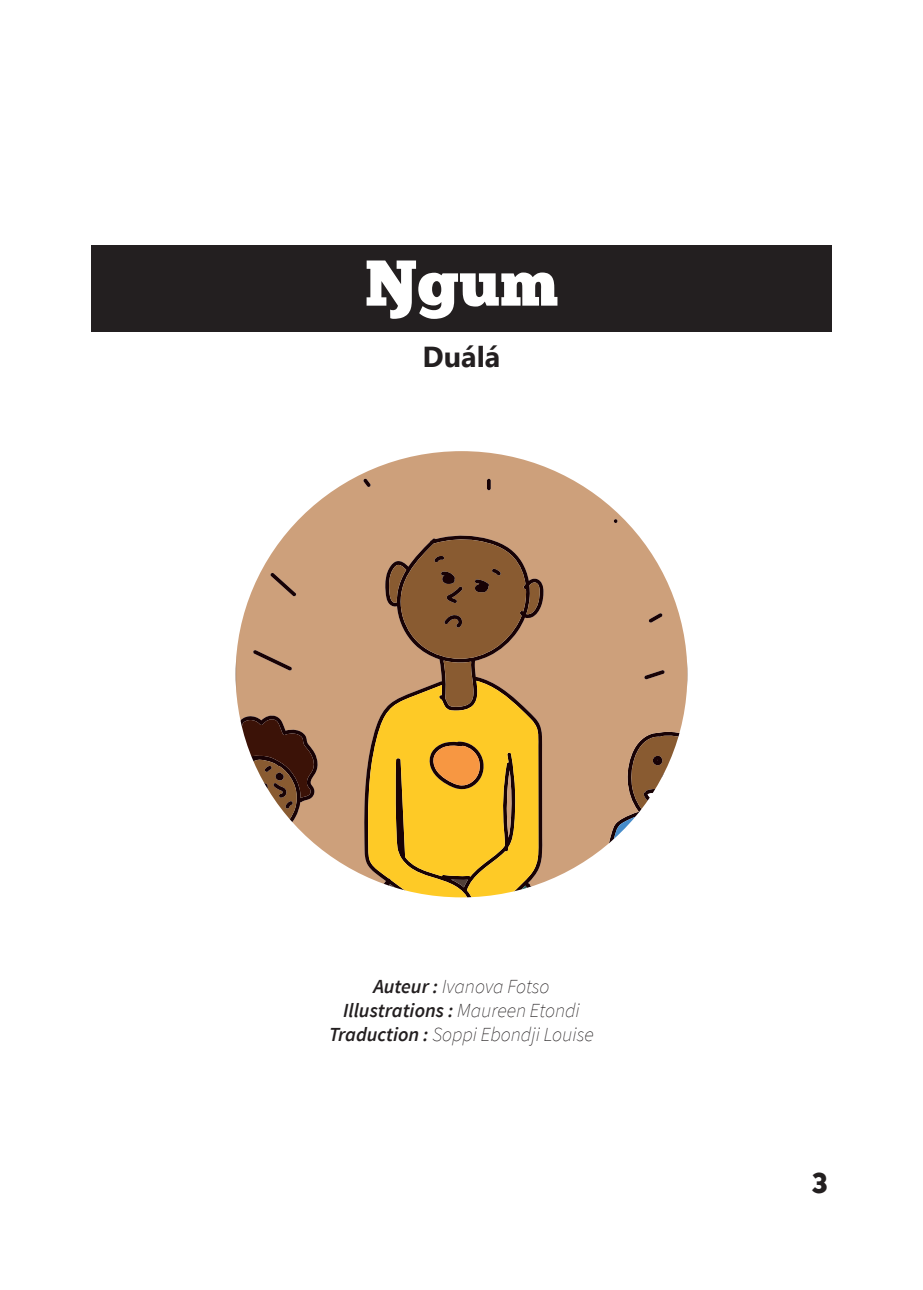
<style>
.page{position:relative;width:923px;height:1290px;background:#fff}
.page>*{position:absolute;margin:0;border:0;box-sizing:border-box;transform-origin:0 0}
.t1{font:64.58px "Chunk Five Ex";color:#fff}
.t2{font:700 28.88px "Microsoft New Tai Lue";color:#231f20}
.t3{font:28.53px "Chunk Five Ex";color:#231f20}
.t4{font:italic 200 19.95px/24px "Source Sans Pro";color:#231f20;text-align:center}
.s1{font-weight:600}
</style>
<div class="page">
<svg style="left:236px;top:451px;width:451px;height:446px"></svg>
<div style="left:91px;top:245px;width:741px;height:87px;background:#231f20"></div>
<h1 class="t1" style="left:365px;top:235px;width:195px">Ŋgum</h1>
<h2 class="t2" style="left:422px;top:340px;width:80px">DUÁLÁ</h2>
<p class="t4" style="left:329px;top:975px;width:266px"><span class="s1">Auteur :</span> Ivanova Fotso<br><span class="s1">Illustrations :</span> Maureen Etondi<br><span class="s1">Traduction :</span> Soppi Ebondji Louise</p>
<h3 class="t3" style="left:812px;top:1162px;width:17px">3</h3>
</div>
